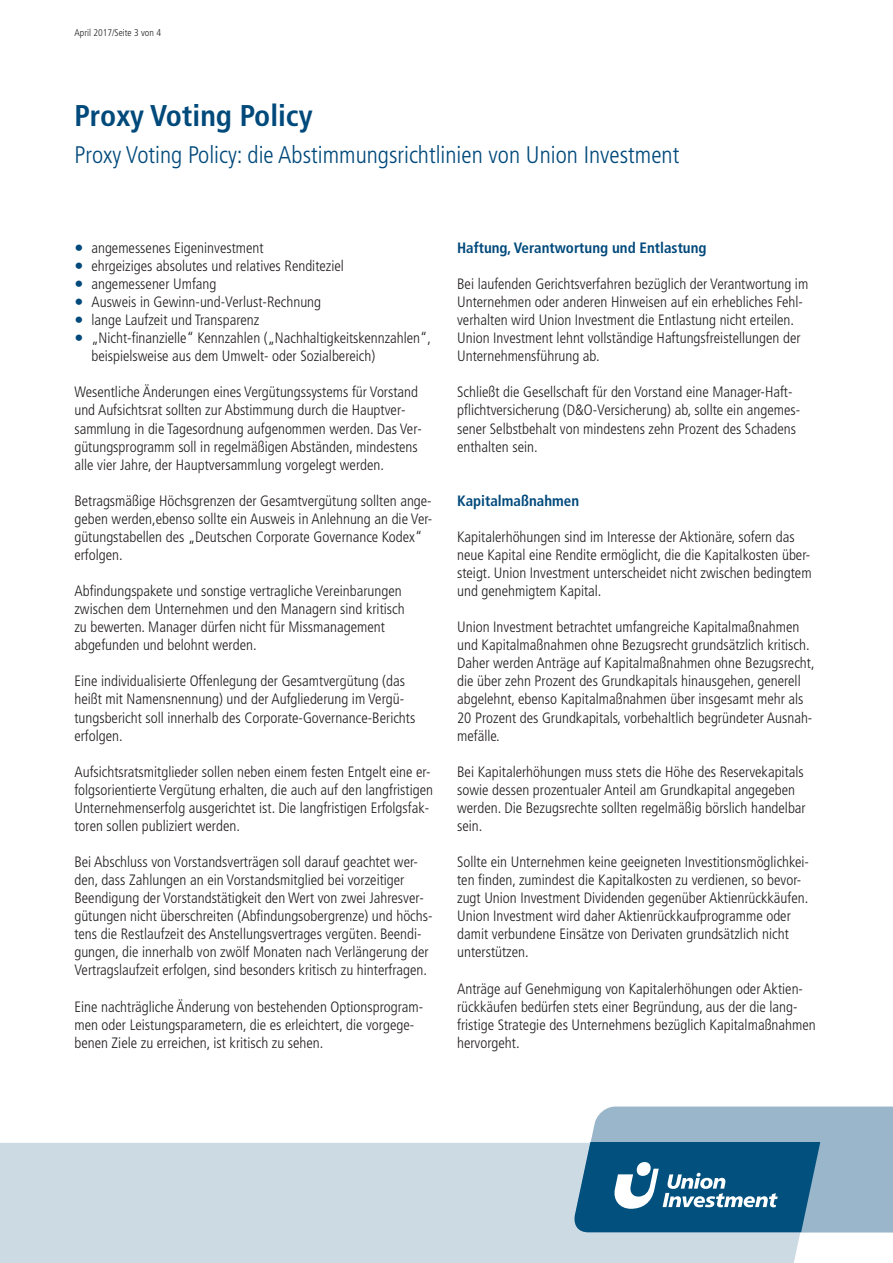
<style>
.page{position:relative;width:893px;height:1263px;background:#fff}
.page>*{position:absolute;margin:0;border:0;box-sizing:border-box;transform-origin:0 0}
.t1{font:700 condensed 30px "Frutiger LT Std";color:#00497b}
.t2{font:300 condensed 24px "Frutiger LT Std";color:#00497b}
.t3{font:300 condensed 15px/18px "Frutiger LT Std";color:#231f20}
.t4{font:700 condensed 15px "Frutiger LT Std";color:#00497b}
.t5{font:300 condensed 9.75px "Frutiger LT Std";color:#231f20}
.s1{font-size:18px;color:#00497b}
</style>
<div class="page">
<div style="left:0;top:1143px;width:819px;height:120px;background:#ccdae4"></div>
<svg style="left:573px;top:1106px;width:320px;height:126px;background:#5c8dab"></svg>
<p class="t5" style="left:74px;top:29px;width:88px">April 2017/Seite 3 von 4</p>
<h1 class="t1" style="left:74px;top:104px;width:240px">Proxy Voting Policy</h1>
<h2 class="t2" style="left:74px;top:145px;width:606px">Proxy Voting Policy: die Abstimmungsrichtlinien von Union Investment</h2>
<p class="t3" style="left:74px;top:240px;width:191px"><span class="s1">•</span> angemessenes Eigeninvestment</p>
<p class="t3" style="left:74px;top:258px;width:271px"><span class="s1">•</span> ehrgeiziges absolutes und relatives Renditeziel</p>
<p class="t3" style="left:74px;top:276px;width:144px"><span class="s1">•</span> angemessener Umfang</p>
<p class="t3" style="left:74px;top:294px;width:248px"><span class="s1">•</span> Ausweis in Gewinn-und-Verlust-Rechnung</p>
<p class="t3" style="left:74px;top:312px;width:187px"><span class="s1">•</span> lange Laufzeit und Transparenz</p>
<p class="t3" style="left:91px;top:330px;width:341px;text-indent:-17px"><span class="s1">•</span> „Nicht-finanzielle“ Kennzahlen („Nachhaltigkeitskennzahlen“, beispielsweise aus dem Umwelt- oder Sozialbereich)</p>
<p class="t3" style="left:74px;top:384px;width:349px">Wesentliche Änderungen eines Vergütungssystems für Vorstand und Aufsichtsrat sollten zur Abstimmung durch die Hauptver&shy;sammlung in die Tagesordnung aufgenommen werden. Das Ver&shy;gütungsprogramm soll in regelmäßigen Abständen, mindestens alle vier Jahre, der Hauptversammlung vorgelegt werden.</p>
<p class="t3" style="left:74px;top:493px;width:359px">Betragsmäßige Höchsgrenzen der Gesamtvergütung sollten ange&shy;geben werden,ebenso sollte ein Ausweis in Anlehnung an die Ver&shy;gütungstabellen des „Deutschen Corporate Governance Kodex“ erfolgen.</p>
<p class="t3" style="left:74px;top:583px;width:332px">Abfindungspakete und sonstige vertragliche Vereinbarungen zwischen dem Unternehmen und den Managern sind kritisch zu bewerten. Manager dürfen nicht für Missmanagement abgefunden und belohnt werden.</p>
<p class="t3" style="left:74px;top:673px;width:342px">Eine individualisierte Offenlegung der Gesamtvergütung (das heißt mit Namensnennung) und der Aufgliederung im Vergü&shy;tungsbericht soll innerhalb des Corporate-Governance-Berichts erfolgen.</p>
<p class="t3" style="left:74px;top:764px;width:360px">Aufsichtsratsmitglieder sollen neben einem festen Entgelt eine er&shy;folgsorientierte Vergütung erhalten, die auch auf den langfristigen Unternehmenserfolg ausgerichtet ist. Die langfristigen Erfolgsfak&shy;toren sollen publiziert werden.</p>
<p class="t3" style="left:74px;top:854px;width:360px">Bei Abschluss von Vorstandsverträgen soll darauf geachtet wer&shy;den, dass Zahlungen an ein Vorstandsmitglied bei vorzeitiger Beendigung der Vorstandstätigkeit den Wert von zwei Jahresver&shy;gütungen nicht überschreiten (Abfindungsobergrenze) und höchs&shy;tens die Restlaufzeit des Anstellungsvertrages vergüten. Beendi&shy;gungen, die innerhalb von zwölf Monaten nach Verlängerung der Vertragslaufzeit erfolgen, sind besonders kritisch zu hinterfragen.</p>
<p class="t3" style="left:74px;top:998px;width:350px">Eine nachträgliche Änderung von bestehenden Optionsprogram&shy;men oder Leistungsparametern, die es erleichtert, die vorgege&shy;benen Ziele zu erreichen, ist kritisch zu sehen.</p>
<p class="t4" style="left:457px;top:242px;width:251px">Haftung, Verantwortung und Entlastung</p>
<p class="t3" style="left:457px;top:276px;width:353px">Bei laufenden Gerichtsverfahren bezüglich der Verantwortung im Unternehmen oder anderen Hinweisen auf ein erhebliches Fehl&shy;verhalten wird Union Investment die Entlastung nicht erteilen.<br>Union Investment lehnt vollständige Haftungsfreistellungen der Unternehmensführung ab.</p>
<p class="t3" style="left:457px;top:384px;width:345px">Schließt die Gesellschaft für den Vorstand eine Manager-Haft&shy;pflichtversicherung (D&amp;O-Versicherung) ab, sollte ein angemes&shy;sener Selbstbehalt von mindestens zehn Prozent des Schadens enthalten sein.</p>
<p class="t4" style="left:457px;top:494px;width:123px">Kapitalmaßnahmen</p>
<p class="t3" style="left:457px;top:529px;width:356px">Kapitalerhöhungen sind im Interesse der Aktionäre, sofern das neue Kapital eine Rendite ermöglicht, die die Kapitalkosten über&shy;steigt. Union Investment unterscheidet nicht zwischen bedingtem und genehmigtem Kapital.</p>
<p class="t3" style="left:457px;top:619px;width:359px">Union Investment betrachtet umfangreiche Kapitalmaßnahmen und Kapitalmaßnahmen ohne Bezugsrecht grundsätzlich kritisch.<br>Daher werden Anträge auf Kapitalmaßnahmen ohne Bezugsrecht, die über zehn Prozent des Grundkapitals hinausgehen, generell abgelehnt, ebenso Kapitalmaßnahmen über insgesamt mehr als 20 Prozent des Grundkapitals, vorbehaltlich begründeter Ausnah&shy;mefälle.</p>
<p class="t3" style="left:457px;top:764px;width:350px">Bei Kapitalerhöhungen muss stets die Höhe des Reservekapitals sowie dessen prozentualer Anteil am Grundkapital angegeben werden. Die Bezugsrechte sollten regelmäßig börslich handelbar sein.</p>
<p class="t3" style="left:457px;top:854px;width:353px">Sollte ein Unternehmen keine geeigneten Investitionsmöglichkei&shy;ten finden, zumindest die Kapitalkosten zu verdienen, so bevor&shy;zugt Union Investment Dividenden gegenüber Aktienrückkäufen.<br>Union Investment wird daher Aktienrückkaufprogramme oder damit verbundene Einsätze von Derivaten grundsätzlich nicht unterstützen.</p>
<p class="t3" style="left:457px;top:980px;width:360px">Anträge auf Genehmigung von Kapitalerhöhungen oder Aktien&shy;rückkäufen bedürfen stets einer Begründung, aus der die lang&shy;fristige Strategie des Unternehmens bezüglich Kapitalmaßnahmen hervorgeht.</p>
</div>
